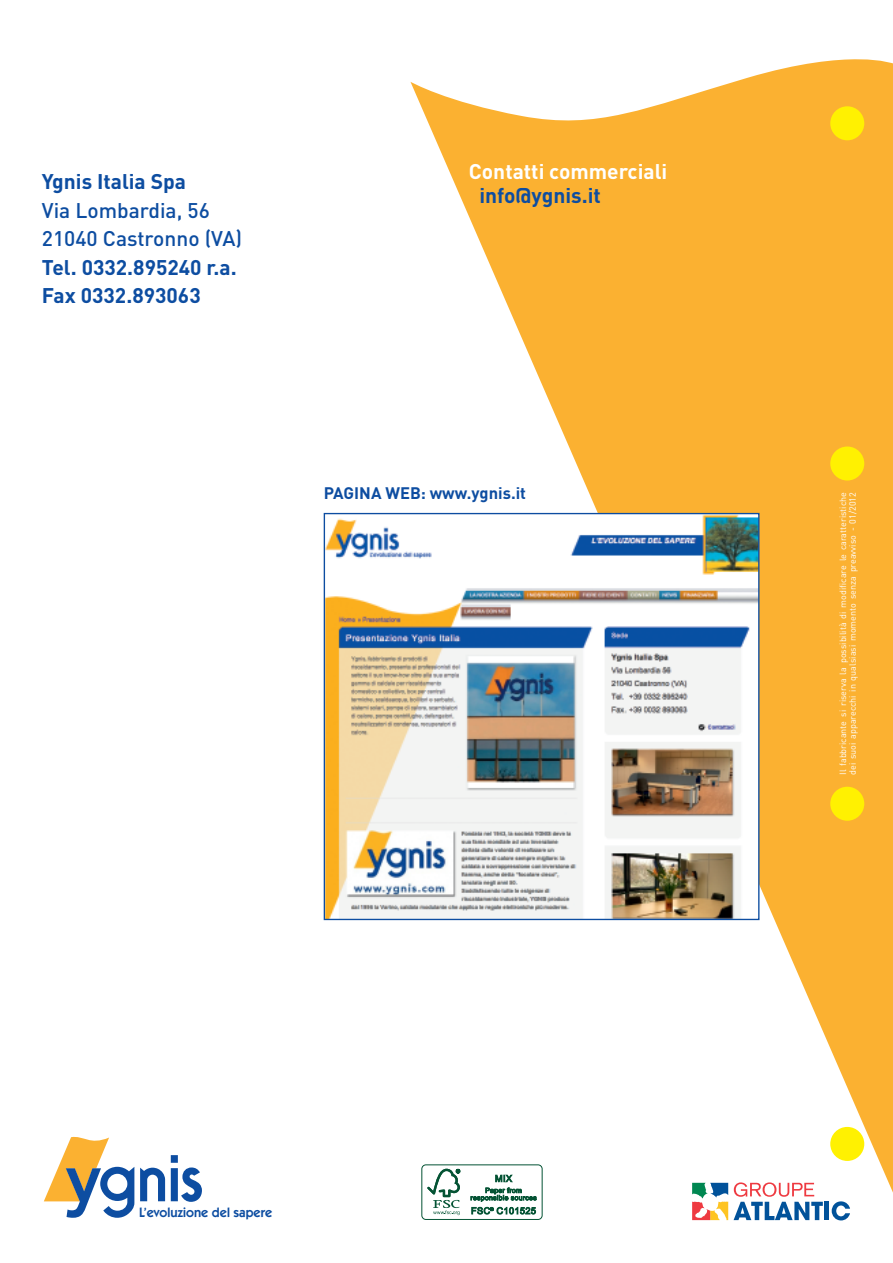
<style>
.page{position:relative;width:893px;height:1263px;background:#fff}
.page>*{position:absolute;margin:0;border:0;box-sizing:border-box;transform-origin:0 0}
.t1{font:700 21px/28.5px "DIN";color:#0d4da1}
.t2{font:500 21px/28.5px "DIN";color:#0d4da1}
.t3{font:700 21px "DIN";color:#fff}
.t4{font:700 16.5px "DIN";color:#0d4da1}
.t5{font:600 13.5px "Itc Kabel";color:#0d4da1;scale:.95 1}
.t6{font:9px/9.9px "DIN";color:#fff}
</style>
<div class="page">
<svg style="left:410px;top:59px;width:483px;height:1134px;fill:#fbb131"></svg>
<svg style="left:140px;top:1168px;width:25px;height:33px"></svg>
<svg style="left:171px;top:1155px;width:31px;height:47px"></svg>
<svg style="left:44px;top:1137px;width:90px;height:81px"></svg>
<hr style="left:825px;top:1202px;width:4px;height:18px;background:#01529a">
<svg style="left:832px;top:1201px;width:18px;height:19px"></svg>
<svg style="left:734px;top:1182px;width:89px;height:38px"></svg>
<svg style="left:692px;top:1183px;width:36px;height:37px"></svg>
<img style="left:326px;top:515px;width:431px;height:403px">
<div style="left:422px;top:1165px;width:120px;height:54px;background:#fff;border-radius:4px"></div>
<div style="left:421px;top:1164px;width:122px;height:56px;border:1px solid #045334;border-radius:4px"></div>
<svg style="left:427px;top:1169px;width:33px;height:46px"></svg>
<svg style="left:471px;top:1174px;width:66px;height:40px"></svg>
<svg style="left:892px;top:608px;width:1px;height:123px"></svg>
<div style="left:830px;top:106px;width:34px;height:34px;background:#fff101;border-radius:50%"></div>
<div style="left:830px;top:446px;width:34px;height:34px;background:#fff101;border-radius:50%"></div>
<div style="left:830px;top:787px;width:34px;height:34px;background:#fff101;border-radius:50%"></div>
<div style="left:830px;top:1127px;width:34px;height:34px;background:#fff101;border-radius:50%"></div>
<h1 class="t1" style="left:42px;top:167px;width:146px">Ygnis Italia Spa</h1>
<h1 class="t2" style="left:42px;top:195px;width:202px">Via Lombardia, 56<br>21040 Castronno (VA)</h1>
<h1 class="t1" style="left:42px;top:252px;width:196px">Tel. 0332.895240 r.a.<br>Fax 0332.893063</h1>
<h1 class="t3" style="left:469px;top:158px;width:200px">Contatti commerciali</h1>
<h1 class="t1" style="left:479px;top:180px;width:123px">info@ygnis.it</h1>
<h2 class="t4" style="left:324px;top:482px;width:204px">PAGINA WEB: www.ygnis.it</h2>
<p class="t6" style="left:838px;top:775px;width:284px;rotate:-90deg">Il fabbricante si riserva la possibilità di modificare le caratteristiche dei suoi apparecchi in qualsiasi momento senza preavviso - 01/2012</p>
<h3 class="t5" style="left:139px;top:1205px;width:141px">L’evoluzione del sapere</h3>
</div>
